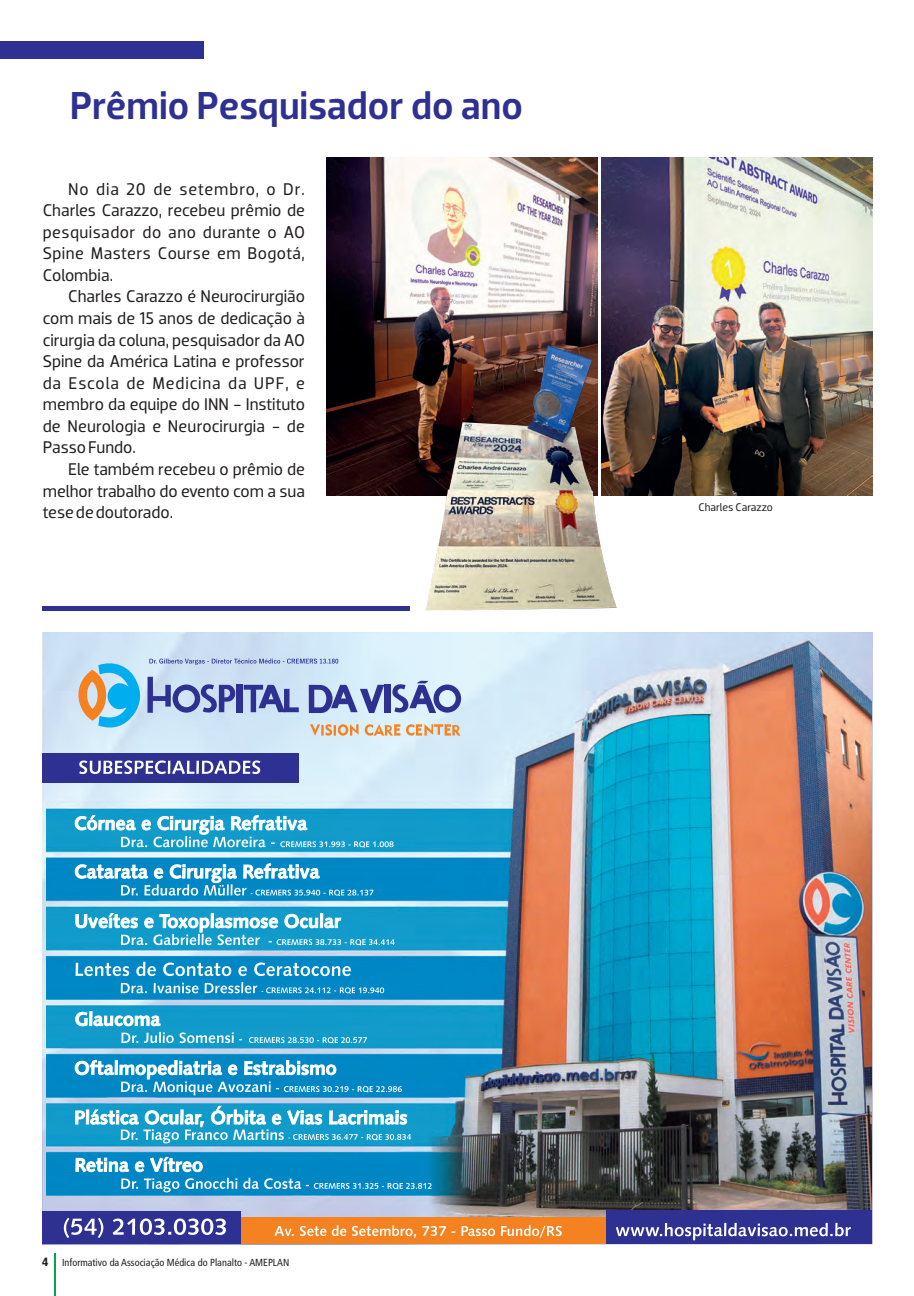
<style>
.page{position:relative;width:914px;height:1296px;background:#fff}
.page>*{position:absolute;margin:0;border:0;box-sizing:border-box;transform-origin:0 0}
.t1{font:500 39.75px "Dobra";color:#2e3092}
.t2{font:17.25px/21.6px "Dobra";color:#231f20;text-align:justify}
.t3{font:11.25px "Dobra";color:#231f20}
.t4{font:condensed 10.2px "Frutiger";color:#231f20}
.s1{font-weight:900;font-size:11.85px}
</style>
<div class="page">
<hr style="left:55px;top:1253px;width:1px;height:43px;background:#00a54f">
<img style="left:47px;top:634px;width:824px;height:584px">
<svg style="left:75px;top:815px;width:318px;height:33px;background:#47b1d6"></svg>
<svg style="left:75px;top:1011px;width:86px;height:15px"></svg>
<svg style="left:121px;top:1032px;width:121px;height:11px"></svg>
<svg style="left:249px;top:1037px;width:118px;height:7px"></svg>
<div style="left:43px;top:753px;width:256px;height:29px;background:#2e3092"></div>
<svg style="left:76px;top:1157px;width:127px;height:15px"></svg>
<svg style="left:121px;top:1178px;width:310px;height:14px;background:#339ed0"></svg>
<svg style="left:75px;top:1106px;width:336px;height:37px"></svg>
<svg style="left:121px;top:982px;width:263px;height:12px;background:#3aa2d1"></svg>
<svg style="left:75px;top:913px;width:319px;height:63px;background:#4aaed6"></svg>
<svg style="left:75px;top:1060px;width:327px;height:35px"></svg>
<svg style="left:75px;top:863px;width:298px;height:33px"></svg>
<div style="left:43px;top:1218px;width:828px;height:26px;background:#f58220"></div>
<div style="left:606px;top:1210px;width:265px;height:34px;background:#2e3092"></div>
<div style="left:43px;top:1211px;width:198px;height:33px;background:#2e3092"></div>
<svg style="left:64px;top:1218px;width:162px;height:20px"></svg>
<svg style="left:616px;top:1223px;width:234px;height:17px"></svg>
<svg style="left:274px;top:1225px;width:288px;height:13px"></svg>
<svg style="left:71px;top:659px;width:390px;height:77px;background:#b0c3db"></svg>
<svg style="left:79px;top:760px;width:181px;height:14px"></svg>
<img style="left:601px;top:157px;width:271px;height:339px">
<img style="left:326px;top:157px;width:271px;height:339px">
<img style="left:425px;top:345px;width:192px;height:266px">
<div style="left:0;top:41px;width:203px;height:18px;background:#2e3092"></div>
<hr style="left:43px;top:607px;width:367px;height:4px;background:#2e3092">
<h1 class="t1" style="left:70px;top:91px;width:454px">Prêmio Pesquisador do ano</h1>
<p class="t2" style="left:43px;top:180px;width:264px;text-indent:26px">No dia 20 de setembro, o Dr.<br>Charles Carazzo, recebeu prêmio de pesquisador do ano durante o AO Spine Masters Course em Bogotá, Colombia.</p>
<p class="t2" style="left:43px;top:287px;width:264px;text-indent:26px">Charles Carazzo é Neurocirurgião com mais de 15 anos de dedicação à cirurgia da coluna, pesquisador da AO Spine da América Latina e professor da Escola de Medicina da UPF, e membro da equipe do INN - Instituto de Neurologia e Neurocirurgia - de PassoFundo.</p>
<p class="t2" style="left:43px;top:460px;width:264px;text-indent:26px">Ele também recebeu o prêmio de melhor trabalho do evento com a sua tesededoutorado.</p>
<p class="t3" style="left:698px;top:504px;width:76px">Charles Carazzo</p>
<p class="t4" style="left:42px;top:1259px;width:248px"><span class="s1">4</span> Informativo da Associação Médica do Planalto - AMEPLAN</p>
</div>
